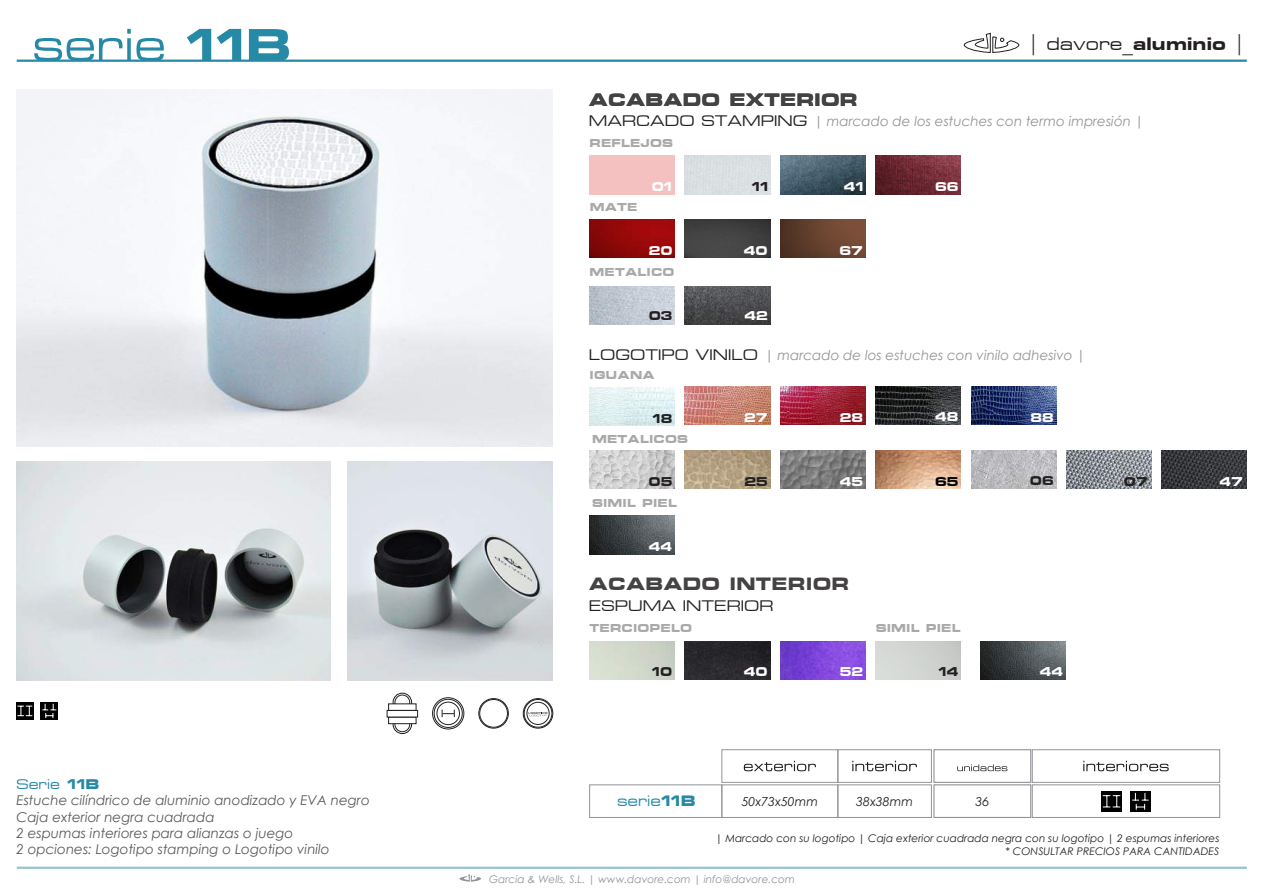
<style>
.page{position:relative;width:1263px;height:893px;background:#fff}
.page>*{position:absolute;margin:0;border:0;box-sizing:border-box;transform-origin:0 0}
.t1{font:53.85px "Metrostyle Extended";color:#2689a5}
.t2{font:21.15px "Metrostyle Extended";color:#231f20}
.t3{font:700 21px "Metrostyle Extended";color:#444242}
.t4{font:18px "Metrostyle Extended";color:#231f20}
.t5{font:17.7px "Metrostyle Extended";color:#2689a5}
.t6{font:16.5px "Metrostyle Extended";color:#2689a5}
.t7{font:700 15px "Metrostyle Extended";color:#fff}
.t8{font:700 15px "Metrostyle Extended";color:#231f20}
.t9{font:700 15px "Metrostyle Extended";color:#000}
.t10{font:italic 13.5px/16.2px "Century Gothic";color:#58595b}
.t11{font:italic 13.5px "Century Gothic";color:#929497}
.t12{font:700 13.5px "Metrostyle Extended";color:#a9a9a9}
.t13{font:italic 12.45px "Century Gothic";color:#231f20}
.t14{font:italic 10.5px/12.6px "Century Gothic";color:#231f20;text-align:right}
.t15{font:italic 10.5px "Century Gothic";color:#929497}
.s1{font-weight:700}
.s2{font-family:"Metrostyle Extended";font-style:normal;font-size:18px;color:#231f20}
</style>
<div class="page">
<hr style="left:17px;top:60px;width:1230px;height:2px;background:#2689a5">
<svg style="left:963px;top:32px;width:56px;height:21px"></svg>
<hr style="left:17px;top:867px;width:1230px;height:2px;background:#2689a5">
<svg style="left:459px;top:874px;width:22px;height:8px"></svg>
<svg style="left:16px;top:702px;width:18px;height:18px"></svg>
<svg style="left:18px;top:706px;width:14px;height:10px"></svg>
<svg style="left:41px;top:702px;width:17px;height:18px"></svg>
<svg style="left:43px;top:704px;width:13px;height:14px"></svg>
<div style="left:1032px;top:784px;width:188px;height:34px;border:1px solid #929497"></div>
<div style="left:589px;top:784px;width:133px;height:34px;border:1px solid #929497"></div>
<div style="left:837px;top:749px;width:95px;height:34px;border:1px solid #929497"></div>
<svg style="left:852px;top:761px;width:65px;height:10px"></svg>
<div style="left:933px;top:749px;width:98px;height:34px;border:1px solid #929497"></div>
<svg style="left:957px;top:764px;width:50px;height:7px"></svg>
<div style="left:721px;top:784px;width:117px;height:34px;border:1px solid #929497"></div>
<div style="left:837px;top:784px;width:95px;height:34px;border:1px solid #929497"></div>
<div style="left:933px;top:784px;width:98px;height:34px;border:1px solid #929497"></div>
<div style="left:1032px;top:749px;width:188px;height:34px;border:1px solid #929497"></div>
<svg style="left:1083px;top:761px;width:86px;height:10px"></svg>
<div style="left:721px;top:749px;width:117px;height:34px;border:1px solid #929497"></div>
<svg style="left:744px;top:761px;width:72px;height:10px"></svg>
<div style="left:1101px;top:791px;width:21px;height:21px;background:#000"></div>
<svg style="left:1103px;top:795px;width:17px;height:13px"></svg>
<div style="left:1130px;top:791px;width:21px;height:21px;background:#000"></div>
<svg style="left:1132px;top:793px;width:16px;height:16px"></svg>
<div style="left:393px;top:693px;width:19px;height:19px;border:1px solid #231f20;border-radius:50%"></div>
<div style="left:395px;top:695px;width:15px;height:15px;border:1px solid #231f20;border-radius:50%"></div>
<div style="left:393px;top:715px;width:19px;height:19px;border:1px solid #231f20;border-radius:50%"></div>
<div style="left:395px;top:717px;width:15px;height:15px;border:1px solid #231f20;border-radius:50%"></div>
<svg style="left:388px;top:703px;width:28px;height:8px"></svg>
<div style="left:388px;top:717px;width:28px;height:7px;background:#fff;border:1px solid #231f20"></div>
<div style="left:387px;top:710px;width:31px;height:7px;background:#fff;border:1px solid #231f20"></div>
<svg style="left:433px;top:698px;width:31px;height:31px"></svg>
<div style="left:432px;top:697px;width:32px;height:32px;border:1px solid #231f20;border-radius:50%"></div>
<svg style="left:434px;top:699px;width:28px;height:28px"></svg>
<div style="left:434px;top:699px;width:29px;height:29px;border:1px solid #231f20;border-radius:50%"></div>
<div style="left:437px;top:702px;width:22px;height:23px;background:#fff;border-radius:50%"></div>
<div style="left:437px;top:702px;width:23px;height:23px;border:1px solid #231f20;border-radius:50%"></div>
<svg style="left:442px;top:710px;width:13px;height:7px"></svg>
<svg style="left:479px;top:699px;width:29px;height:29px"></svg>
<div style="left:478px;top:698px;width:31px;height:30px;border:1px solid #231f20;border-radius:50%"></div>
<div style="left:480px;top:699px;width:27px;height:28px;background:#fff;border-radius:50%"></div>
<div style="left:479px;top:699px;width:29px;height:28px;border:1px solid #231f20;border-radius:50%"></div>
<svg style="left:523px;top:699px;width:30px;height:29px"></svg>
<div style="left:523px;top:698px;width:30px;height:30px;border:1px solid #231f20;border-radius:50%"></div>
<svg style="left:524px;top:699px;width:28px;height:28px"></svg>
<div style="left:524px;top:699px;width:28px;height:28px;border:1px solid #231f20;border-radius:50%"></div>
<div style="left:527px;top:702px;width:22px;height:22px;background:#fff;border-radius:50%"></div>
<div style="left:527px;top:702px;width:22px;height:23px;border:1px solid #231f20;border-radius:50%"></div>
<svg style="left:528px;top:712px;width:19px;height:4px"></svg>
<img style="left:16px;top:90px;width:536px;height:357px">
<img style="left:16px;top:462px;width:314px;height:219px">
<img style="left:348px;top:462px;width:204px;height:219px">
<div style="left:685px;top:156px;width:85px;height:38px;background:#dadfe2"></div>
<img style="left:780px;top:156px;width:85px;height:38px">
<img style="left:876px;top:156px;width:85px;height:38px">
<img style="left:590px;top:388px;width:85px;height:38px">
<img style="left:685px;top:386px;width:85px;height:39px">
<img style="left:780px;top:386px;width:85px;height:39px">
<img style="left:876px;top:386px;width:85px;height:39px">
<img style="left:971px;top:386px;width:85px;height:39px">
<img style="left:590px;top:286px;width:85px;height:38px">
<img style="left:685px;top:286px;width:85px;height:38px">
<img style="left:590px;top:220px;width:85px;height:38px">
<img style="left:685px;top:220px;width:85px;height:38px">
<img style="left:780px;top:220px;width:85px;height:38px">
<img style="left:590px;top:450px;width:85px;height:39px">
<img style="left:685px;top:450px;width:85px;height:39px">
<img style="left:780px;top:450px;width:85px;height:39px">
<img style="left:971px;top:450px;width:85px;height:39px">
<img style="left:1066px;top:450px;width:85px;height:39px">
<img style="left:1162px;top:450px;width:85px;height:39px">
<img style="left:590px;top:516px;width:85px;height:38px">
<img style="left:981px;top:641px;width:85px;height:38px">
<img style="left:685px;top:641px;width:85px;height:38px">
<img style="left:780px;top:641px;width:85px;height:38px">
<img style="left:876px;top:450px;width:85px;height:39px">
<h1 class="t1" style="left:32px;top:17px;width:261px">serie <span class="s1">11B</span></h1>
<h2 class="t2" style="left:1028px;top:33px;width:218px">| davore_<span class="s1">aluminio</span> |</h2>
<h3 class="t3" style="left:589px;top:89px;width:271px">ACABADO EXTERIOR</h3>
<p class="t11" style="left:589px;top:111px;width:557px"><span class="s2">MARCADO STAMPING</span> | marcado de los estuches con termo impresión |</p>
<p class="t12" style="left:590px;top:136px;width:85px">REFLEJOS</p>
<p class="t12" style="left:590px;top:200px;width:50px">MATE</p>
<p class="t7" style="left:652px;top:179px;width:22px">01</p>
<p class="t8" style="left:752px;top:179px;width:18px">11</p>
<p class="t7" style="left:844px;top:179px;width:22px">41</p>
<p class="t7" style="left:935px;top:179px;width:25px">66</p>
<p class="t7" style="left:649px;top:242px;width:25px">20</p>
<p class="t7" style="left:744px;top:242px;width:25px">40</p>
<p class="t7" style="left:840px;top:243px;width:25px">67</p>
<p class="t12" style="left:590px;top:265px;width:87px">METALICO</p>
<p class="t8" style="left:649px;top:308px;width:25px">03</p>
<p class="t7" style="left:745px;top:308px;width:25px">42</p>
<p class="t11" style="left:589px;top:346px;width:498px"><span class="s2">LOGOTIP0 VINILO</span> | marcado de los estuches con vinilo adhesivo |</p>
<p class="t12" style="left:590px;top:368px;width:67px">IGUANA</p>
<p class="t8" style="left:652px;top:410px;width:22px">18</p>
<p class="t7" style="left:744px;top:409px;width:25px">27</p>
<p class="t7" style="left:840px;top:409px;width:25px">28</p>
<p class="t7" style="left:935px;top:409px;width:25px">48</p>
<p class="t7" style="left:1030px;top:409px;width:25px">88</p>
<p class="t7" style="left:845px;top:409px;width:25px">28</p>
<p class="t12" style="left:592px;top:432px;width:98px">METALICOS</p>
<p class="t8" style="left:648px;top:473px;width:25px">05</p>
<p class="t8" style="left:744px;top:473px;width:25px">25</p>
<p class="t7" style="left:840px;top:473px;width:25px">45</p>
<p class="t8" style="left:1030px;top:472px;width:25px">06</p>
<p class="t8" style="left:1124px;top:473px;width:25px">07</p>
<p class="t7" style="left:1219px;top:473px;width:25px">47</p>
<p class="t9" style="left:935px;top:473px;width:25px">65</p>
<p class="t12" style="left:592px;top:496px;width:86px">SIMIL PIEL</p>
<p class="t7" style="left:649px;top:539px;width:25px">44</p>
<h3 class="t3" style="left:589px;top:573px;width:262px">ACABADO INTERIOR</h3>
<h3 class="t4" style="left:589px;top:596px;width:186px">ESPUMA INTERIOR</h3>
<p class="t12" style="left:590px;top:621px;width:104px">TERCIOPELO</p>
<p class="t12" style="left:876px;top:621px;width:86px">SIMIL PIEL</p>
<p class="t8" style="left:652px;top:664px;width:22px">10</p>
<p class="t7" style="left:744px;top:664px;width:25px">40</p>
<p class="t7" style="left:840px;top:664px;width:25px">52</p>
<p class="t8" style="left:938px;top:664px;width:22px">14</p>
<p class="t7" style="left:1040px;top:664px;width:25px">44</p>
<p class="t6" style="left:16px;top:776px;width:85px">Serie <span class="s1">11B</span></p>
<p class="t10" style="left:16px;top:792px;width:355px">Estuche cilíndrico de aluminio anodizado y EVA negro Caja exterior negra cuadrada<br>2 espumas interiores para alianzas o juego<br>2 opciones: Logotipo stamping o Logotipo vinilo</p>
<h3 class="t5" style="left:617px;top:792px;width:80px">serie<span class="s1">11B</span></h3>
<p class="t13" style="left:742px;top:792px;width:78px">50x73x50mm</p>
<p class="t13" style="left:856px;top:792px;width:58px">38x38mm</p>
<p class="t13" style="left:976px;top:792px;width:15px">36</p>
<p class="t14" style="left:715px;top:832px;width:505px">| Marcado con su logotipo | Caja exterior cuadrada negra con su logotipo | 2 espumas interiores * CONSULTAR PRECIOS PARA CANTIDADES</p>
<p class="t15" style="left:489px;top:871px;width:307px">Garcia &amp; Wells, S.L. | www.davore.com | info@davore.com</p>
</div>
